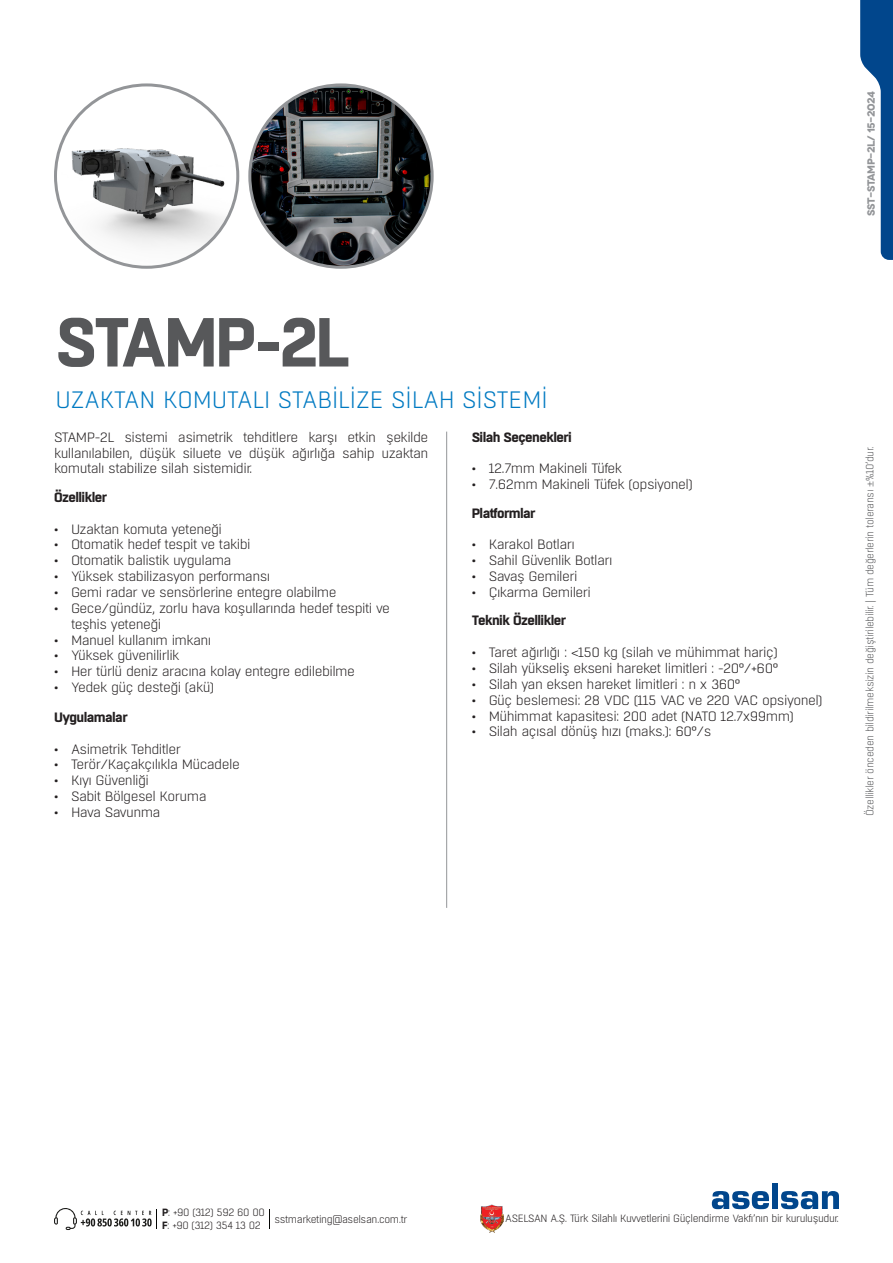
<style>
.page{position:relative;width:893px;height:1263px;background:#fff}
.page>*{position:absolute;margin:0;border:0;box-sizing:border-box;transform-origin:0 0}
.t1{font:700 69.15px "Boxed";letter-spacing:-.04em;color:#57585a}
.t2{font:300 23.7px "Boxed";letter-spacing:-.005em;color:#007ac2}
.t3{font:300 13.5px/15.9px "Boxed";letter-spacing:-.04em;color:#231f20;text-align:justify;scale:1.04 1}
.t4{font:700 13.5px "Boxed";letter-spacing:-.04em;color:#231f20;scale:1.04 1}
.t5{font:300 10.5px/12.6px "Boxed";letter-spacing:-.04em;color:#231f20}
.t6{font:300 10.5px "Boxed";letter-spacing:-.04em;color:#57585a}
.t7{font:700 10.5px "Novecentowide";letter-spacing:-.04em;color:#939598}
.s1{font-family:"Minion Pro";font-weight:400}
.s2{font-weight:700}
</style>
<div class="page">
<img style="left:480px;top:1204px;width:23px;height:28px">
<svg style="left:712px;top:1191px;width:57px;height:18px"></svg>
<div style="left:772px;top:1183px;width:6px;height:26px;background:#01468c"></div>
<svg style="left:781px;top:1191px;width:58px;height:18px"></svg>
<svg style="left:860px;top:0;width:33px;height:260px"></svg>
<svg style="left:269px;top:1209px;width:1px;height:19px"></svg>
<svg style="left:54px;top:1208px;width:103px;height:22px"></svg>
<hr style="left:446px;top:432px;width:1px;height:476px;background:#939598">
<img style="left:56px;top:88px;width:182px;height:179px">
<img style="left:250px;top:85px;width:182px;height:182px;border-radius:91px">
<p class="t1" style="left:55px;top:296px;width:297px">STAMP-2L</p>
<p class="t2" style="left:55px;top:385px;width:494px">UZAKTAN KOMUTALI STABİLİZE SİLAH SİSTEMİ</p>
<p class="t3" style="left:54px;top:429px;width:362px">STAMP-2L sistemi asimetrik tehditlere karşı etkin şekilde kullanılabilen, düşük siluete ve düşük ağırlığa sahip uzaktan komutalı stabilize silah sistemidir.</p>
<p class="t4" style="left:472px;top:428px;width:98px">Silah Seçenekleri</p>
<p class="t3" style="left:472px;top:461px;width:146px">• 12.7mm Makineli Tüfek</p>
<p class="t3" style="left:472px;top:477px;width:214px">• 7.62mm Makineli Tüfek (opsiyonel)</p>
<p class="t4" style="left:472px;top:504px;width:63px">Platformlar</p>
<p class="t3" style="left:472px;top:537px;width:101px">• Karakol Botları</p>
<p class="t3" style="left:472px;top:553px;width:137px">• Sahil Güvenlik Botları</p>
<p class="t3" style="left:472px;top:569px;width:103px">• Savaş Gemileri</p>
<p class="t3" style="left:472px;top:584px;width:116px">• Çıkarma Gemileri</p>
<p class="t4" style="left:472px;top:612px;width:92px">Teknik Özellikler</p>
<p class="t3" style="left:472px;top:645px;width:296px">• Taret ağırlığı : &lt;150 kg (silah ve mühimmat hariç)</p>
<p class="t3" style="left:472px;top:660px;width:296px">• Silah yükseliş ekseni hareket limitleri : -20°/+60°</p>
<p class="t3" style="left:472px;top:676px;width:260px">• Silah yan eksen hareket limitleri : n x 360°</p>
<p class="t3" style="left:472px;top:692px;width:339px">• Güç beslemesi: 28 VDC (115 VAC ve 220 VAC opsiyonel)</p>
<p class="t3" style="left:472px;top:708px;width:311px">• Mühimmat kapasitesi: 200 adet (NATO 12.7x99mm)</p>
<p class="t3" style="left:472px;top:724px;width:232px">• Silah açısal dönüş hızı (maks.): 60°/s</p>
<p class="t4" style="left:54px;top:488px;width:53px">Özellikler</p>
<p class="t3" style="left:54px;top:521px;width:163px">• Uzaktan komuta yeteneği</p>
<p class="t3" style="left:54px;top:537px;width:191px">• Otomatik hedef tespit ve takibi</p>
<p class="t3" style="left:54px;top:553px;width:172px">• Otomatik balistik uygulama</p>
<p class="t3" style="left:54px;top:569px;width:210px">• Yüksek stabilizasyon performansı</p>
<p class="t3" style="left:54px;top:584px;width:273px">• Gemi radar ve sensörlerine entegre olabilme</p>
<p class="t3" style="left:71px;top:600px;width:308px;text-indent:-17px">• Gece/gündüz, zorlu hava koşullarında hedef tespiti ve teşhis yeteneği</p>
<p class="t3" style="left:54px;top:632px;width:153px">• Manuel kullanım imkanı</p>
<p class="t3" style="left:54px;top:648px;width:122px">• Yüksek güvenilirlik</p>
<p class="t3" style="left:54px;top:664px;width:291px">• Her türlü deniz aracına kolay entegre edilebilme</p>
<p class="t3" style="left:54px;top:680px;width:156px">• Yedek güç desteği (akü)</p>
<p class="t4" style="left:54px;top:708px;width:72px">Uygulamalar</p>
<p class="t3" style="left:54px;top:741px;width:124px">• Asimetrik Tehditler</p>
<p class="t3" style="left:54px;top:757px;width:180px">• Terör/Kaçakçılıkla Mücadele</p>
<p class="t3" style="left:54px;top:773px;width:93px">• Kıyı Güvenliği</p>
<p class="t3" style="left:54px;top:788px;width:148px">• Sabit Bölgesel Koruma</p>
<p class="t3" style="left:54px;top:804px;width:104px">• Hava Savunma</p>
<p class="t7" style="left:864px;top:216px;width:127px;rotate:-90deg">SST-STAMP-2L/ 15-2024</p>
<p class="t6" style="left:863px;top:816px;width:371px;rotate:-90deg">Özellikler önceden bildirilmeksizin değiştirilebilir. | Tüm değerlerin toleransı <span class="s1">±</span>%10’dur.</p>
<p class="t5" style="left:162px;top:1206px;width:104px"><span class="s2">P</span>: +90 (312) 592 60 00<br><span class="s2">F</span>: +90 (312) 354 13 02</p>
<p class="t5" style="left:274px;top:1213px;width:135px">sstmarketing@aselsan.com.tr</p>
<p class="t5" style="left:505px;top:1212px;width:335px">ASELSAN A.Ş. Türk Silahlı Kuvvetlerini Güçlendirme Vakfı’nın bir kuruluşudur.</p>
</div>
